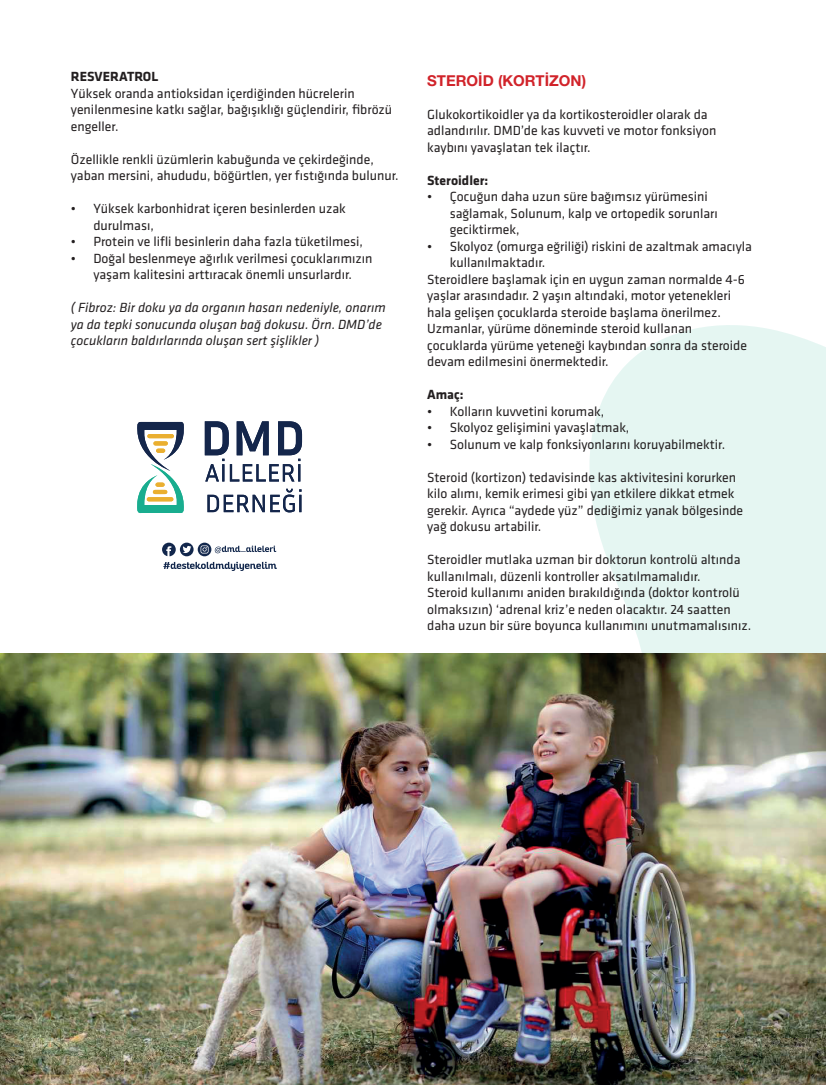
<style>
.page{position:relative;width:826px;height:1085px;background:#fff}
.page>*{position:absolute;margin:0;border:0;box-sizing:border-box;transform-origin:0 0}
.t1{font:700 15px "Helvetica Neue";color:#d1232a}
.t2{font:13.75px/16.5px "Klavika Basic";color:#231f20}
.t3{font:italic 13.75px/16.5px "Klavika Basic";color:#231f20}
.t4{font:700 13.75px "Klavika Basic";color:#231f20}
</style>
<div class="page">
<svg style="left:589px;top:325px;width:237px;height:759px;background:#e7f6f2"></svg>
<svg style="left:137px;top:422px;width:47px;height:91px"></svg>
<svg style="left:205px;top:421px;width:97px;height:60px"></svg>
<svg style="left:207px;top:488px;width:94px;height:24px"></svg>
<svg style="left:162px;top:542px;width:115px;height:29px"></svg>
<img style="left:0;top:653px;width:825px;height:431px">
<p class="t4" style="left:71px;top:67px;width:89px">RESVERATROL</p>
<p class="t2" style="left:71px;top:84px;width:323px">Yüksek oranda antioksidan içerdiğinden hücrelerin yenilenmesine katkı sağlar, bağışıklığı güçlendirir, fibrözü engeller.</p>
<p class="t2" style="left:71px;top:150px;width:329px">Özellikle renkli üzümlerin kabuğunda ve çekirdeğinde, yaban mersini, ahududu, böğürtlen, yer fıstığında bulunur.</p>
<p class="t2" style="left:93px;top:200px;width:254px;text-indent:-22px">• Yüksek karbonhidrat içeren besinlerden uzak durulması,</p>
<p class="t2" style="left:71px;top:233px;width:294px">• Protein ve lifli besinlerin daha fazla tüketilmesi,</p>
<p class="t2" style="left:71px;top:249px;width:303px;text-align:center">• Doğal beslenmeye ağırlık verilmesi çocuklarımızın yaşam kalitesini arttıracak önemli unsurlardır.</p>
<p class="t3" style="left:71px;top:299px;width:316px">( Fibroz: Bir doku ya da organın hasarı nedeniyle, onarım ya da tepki sonucunda oluşan bağ dokusu. Örn. DMD’de çocukların baldırlarında oluşan sert şişlikler )</p>
<p class="t1" style="left:427px;top:68px;width:160px">STEROİD (KORTİZON)</p>
<p class="t2" style="left:427px;top:105px;width:291px">Glukokortikoidler ya da kortikosteroidler olarak da adlandırılır. DMD’de kas kuvveti ve motor fonksiyon kaybını yavaşlatan tek ilaçtır.</p>
<p class="t4" style="left:427px;top:170px;width:62px">Steroidler:</p>
<p class="t2" style="left:449px;top:188px;width:270px;text-indent:-22px">• Çocuğun daha uzun süre bağımsız yürümesini sağlamak, Solunum, kalp ve ortopedik sorunları geciktirmek,</p>
<p class="t2" style="left:427px;top:237px;width:326px">• Skolyoz (omurga eğriliği) riskini de azaltmak amacıyla</p>
<p class="t2" style="left:449px;top:254px;width:97px">kullanılmaktadır.</p>
<p class="t2" style="left:427px;top:270px;width:319px">Steroidlere başlamak için en uygun zaman normalde 4-6</p>
<p class="t2" style="left:427px;top:287px;width:305px">yaşlar arasındadır. 2 yaşın altındaki, motor yetenekleri</p>
<p class="t2" style="left:427px;top:303px;width:295px">hala gelişen çocuklarda steroide başlama önerilmez.</p>
<p class="t2" style="left:427px;top:320px;width:266px">Uzmanlar, yürüme döneminde steroid kullanan</p>
<p class="t2" style="left:427px;top:336px;width:321px">çocuklarda yürüme yeteneği kaybından sonra da steroide</p>
<p class="t2" style="left:427px;top:353px;width:183px">devam edilmesini önermektedir.</p>
<p class="t4" style="left:427px;top:384px;width:38px">Amaç:</p>
<p class="t2" style="left:427px;top:402px;width:179px">• Kolların kuvvetini korumak,</p>
<p class="t2" style="left:427px;top:419px;width:204px">• Skolyoz gelişimini yavaşlatmak,</p>
<p class="t2" style="left:427px;top:435px;width:299px">• Solunum ve kalp fonksiyonlarını koruyabilmektir.</p>
<p class="t2" style="left:427px;top:468px;width:317px">Steroid (kortizon) tedavisinde kas aktivitesini korurken kilo alımı, kemik erimesi gibi yan etkilere dikkat etmek gerekir. Ayrıca “aydede yüz” dediğimiz yanak bölgesinde yağ dokusu artabilir.</p>
<p class="t2" style="left:427px;top:551px;width:325px">Steroidler mutlaka uzman bir doktorun kontrolü altında kullanılmalı, düzenli kontroller aksatılmamalıdır.<br>Steroid kullanımı aniden bırakıldığında (doktor kontrolü olmaksızın) ‘adrenal kriz’e neden olacaktır. 24 saatten daha uzun bir süre boyunca kullanımını unutmamalısınız.</p>
</div>
